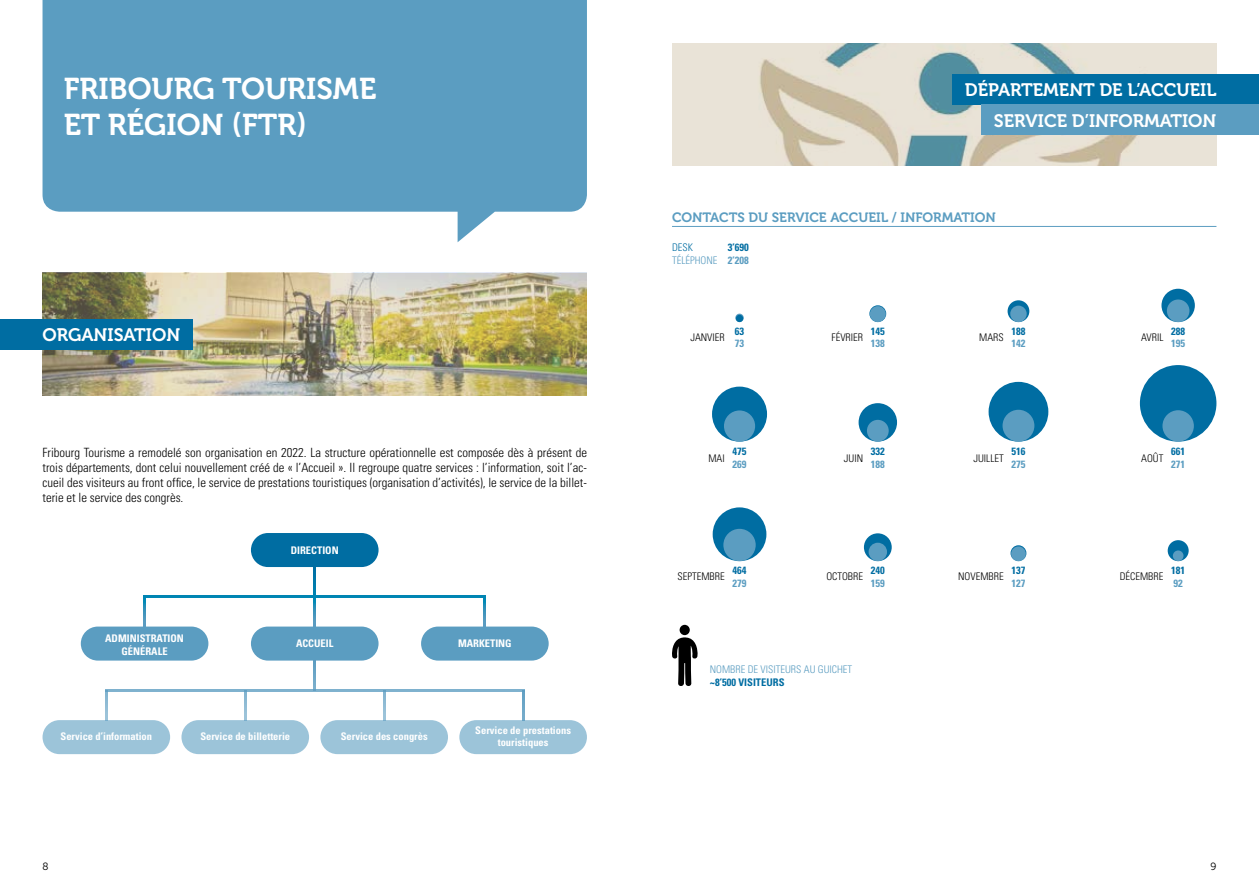
<style>
.page{position:relative;width:1259px;height:893px;background:#fff}
.page>*{position:absolute;margin:0;border:0;box-sizing:border-box;transform-origin:0 0}
.t1{font:30px/36px "Museo 700";color:#fff}
.t2{font:18px/30.5px "Museo 700";color:#fff;text-align:right}
.t3{font:13.5px "Museo 700";color:#5b9dc1}
.t4{font:300 condensed 12.75px/15.3px "Univers LT Std";color:#000;text-align:justify}
.t5{font:700 condensed 10.5px/12.6px "Univers LT Std";color:#fff;text-align:center}
.t6{font:300 condensed 10.5px "Univers LT Std";color:#000}
.t7{font:700 condensed 10.5px "Univers LT Std";color:#006da2}
.t8{font:300 condensed 10.5px/12.6px "Univers LT Std";color:#5b9dc1;text-align:right}
.t9{font:700 condensed 10.5px "Univers LT Std";color:#5b9dc1}
.t10{font:300 condensed 10.5px "Univers LT Std";color:#006da2}
.t11{font:10.5px "Museo 300";color:#000}
.s1{font-weight:700;color:#006da2}
.s2{font-weight:700}
</style>
<div class="page">
<hr style="left:672px;top:226px;width:544px;height:1px;background:#5b9dc1">
<div style="left:679px;top:625px;width:11px;height:10px;background:#000;border-radius:50%"></div>
<svg style="left:672px;top:637px;width:26px;height:49px"></svg>
<svg style="left:43px;top:0;width:544px;height:242px;background:#6ea8c8"></svg>
<img style="left:43px;top:273px;width:544px;height:122px">
<img style="left:672px;top:43px;width:544px;height:123px">
<div style="left:952px;top:74px;width:307px;height:31px;background:#006da2"></div>
<div style="left:981px;top:105px;width:278px;height:30px;background:#5b9dc1"></div>
<div style="left:0;top:319px;width:193px;height:30px;background:#006da2"></div>
<div style="left:251px;top:533px;width:127px;height:34px;background:#006da2;border-radius:17px"></div>
<div style="left:43px;top:720px;width:127px;height:34px;background:#9cc4d9;border-radius:17px"></div>
<div style="left:181px;top:720px;width:128px;height:34px;background:#9cc4d9;border-radius:17px"></div>
<div style="left:320px;top:720px;width:128px;height:34px;background:#9cc4d9;border-radius:17px"></div>
<div style="left:459px;top:720px;width:128px;height:34px;background:#9cc4d9;border-radius:17px"></div>
<div style="left:251px;top:627px;width:127px;height:34px;background:#5b9dc1;border-radius:17px"></div>
<div style="left:421px;top:627px;width:128px;height:34px;background:#5b9dc1;border-radius:17px"></div>
<div style="left:81px;top:627px;width:127px;height:34px;background:#5b9dc1;border-radius:17px"></div>
<svg style="left:314px;top:567px;width:2px;height:60px"></svg>
<hr style="left:144px;top:596px;width:342px;height:2px;background:#0085b3">
<svg style="left:484px;top:598px;width:2px;height:29px"></svg>
<svg style="left:144px;top:598px;width:2px;height:29px"></svg>
<svg style="left:314px;top:661px;width:2px;height:28px"></svg>
<hr style="left:105px;top:689px;width:419px;height:2px;background:#7eb1ce">
<svg style="left:105px;top:690px;width:2px;height:30px"></svg>
<svg style="left:244px;top:690px;width:2px;height:30px"></svg>
<svg style="left:383px;top:690px;width:2px;height:30px"></svg>
<svg style="left:522px;top:690px;width:2px;height:30px"></svg>
<div style="left:712px;top:387px;width:55px;height:55px;background:#006da2;border-radius:50%"></div>
<div style="left:724px;top:410px;width:31px;height:32px;background:#5b9dc1;border-radius:50%"></div>
<div style="left:858px;top:403px;width:39px;height:39px;background:#006da2;border-radius:50%"></div>
<div style="left:867px;top:420px;width:21px;height:22px;background:#5b9dc1;border-radius:50%"></div>
<div style="left:988px;top:382px;width:60px;height:60px;background:#006da2;border-radius:50%"></div>
<div style="left:1002px;top:410px;width:32px;height:32px;background:#5b9dc1;border-radius:50%"></div>
<div style="left:1140px;top:365px;width:76px;height:77px;background:#006da2;border-radius:50%"></div>
<div style="left:1162px;top:410px;width:31px;height:32px;background:#5b9dc1;border-radius:50%"></div>
<div style="left:1167px;top:540px;width:21px;height:21px;background:#006da2;border-radius:50%"></div>
<div style="left:1172px;top:550px;width:11px;height:11px;background:#5b9dc1;border-radius:50%"></div>
<svg style="left:1010px;top:545px;width:16px;height:16px"></svg>
<div style="left:1011px;top:546px;width:14px;height:15px;background:#5b9dc1;border-radius:50%"></div>
<div style="left:864px;top:533px;width:27px;height:28px;background:#006da2;border-radius:50%"></div>
<div style="left:868px;top:543px;width:19px;height:18px;background:#5b9dc1;border-radius:50%"></div>
<div style="left:712px;top:507px;width:54px;height:54px;background:#006da2;border-radius:50%"></div>
<div style="left:723px;top:529px;width:32px;height:32px;background:#5b9dc1;border-radius:50%"></div>
<svg style="left:735px;top:314px;width:9px;height:8px"></svg>
<div style="left:736px;top:315px;width:7px;height:7px;background:#006da2;border-radius:50%"></div>
<svg style="left:869px;top:305px;width:17px;height:17px"></svg>
<div style="left:870px;top:306px;width:16px;height:16px;background:#5b9dc1;border-radius:50%"></div>
<svg style="left:1007px;top:300px;width:22px;height:22px"></svg>
<div style="left:1010px;top:306px;width:16px;height:16px;background:#5b9dc1;border-radius:50%"></div>
<div style="left:1161px;top:289px;width:33px;height:33px;background:#006da2;border-radius:50%"></div>
<div style="left:1167px;top:299px;width:22px;height:23px;background:#5b9dc1;border-radius:50%"></div>
<h1 class="t1" style="left:64px;top:71px;width:314px">FRIBOURG TOURISME<br>ET RÉGION (FTR)</h1>
<h2 class="t2" style="left:965px;top:75px;width:253px">DÉPARTEMENT DE L’ACCUEIL<br>SERVICE D’INFORMATION</h2>
<p class="t3" style="left:672px;top:210px;width:325px">CONTACTS DU SERVICE ACCUEIL / INFORMATION</p>
<h2 class="t2" style="left:43px;top:320px;width:139px">ORGANISATION</h2>
<p class="t4" style="left:43px;top:444px;width:546px">Fribourg Tourisme a remodelé son organisation en 2022. La structure opérationnelle est composée dès à présent de trois départements, dont celui nouvellement créé de « l’Accueil ». Il regroupe quatre services : l’information, soit l’ac&shy;cueil des visiteurs au front office, le service de prestations touristiques (organisation d’activités), le service de la billet&shy;terie et le service des congrès.</p>
<p class="t5" style="left:105px;top:632px;width:80px">ADMINISTRATION<br>GÉNÉRALE</p>
<p class="t5" style="left:291px;top:544px;width:49px">DIRECTION</p>
<p class="t5" style="left:296px;top:637px;width:39px">ACCUEIL</p>
<p class="t5" style="left:458px;top:637px;width:55px">MARKETING</p>
<p class="t5" style="left:61px;top:730px;width:93px">Service d’information</p>
<p class="t5" style="left:200px;top:730px;width:91px">Service de billetterie</p>
<p class="t5" style="left:341px;top:730px;width:88px">Service des congrès</p>
<p class="t5" style="left:475px;top:724px;width:97px">Service de prestations touristiques</p>
<p class="t10" style="left:672px;top:241px;width:22px">DESK</p>
<p class="t8" style="left:672px;top:241px;width:78px"><span class="s1">3’690<br></span>TÉLÉPHONE <span class="s2">2’208</span></p>
<p class="t6" style="left:690px;top:331px;width:36px">JANVIER</p>
<p class="t7" style="left:735px;top:324px;width:11px">63</p>
<p class="t9" style="left:735px;top:337px;width:11px">73</p>
<p class="t6" style="left:831px;top:331px;width:33px">FÉVRIER</p>
<p class="t7" style="left:871px;top:324px;width:15px">145</p>
<p class="t9" style="left:871px;top:337px;width:15px">138</p>
<p class="t6" style="left:979px;top:331px;width:26px">MARS</p>
<p class="t7" style="left:1011px;top:324px;width:15px">188</p>
<p class="t9" style="left:1011px;top:337px;width:15px">142</p>
<p class="t6" style="left:708px;top:451px;width:18px">MAI</p>
<p class="t7" style="left:732px;top:445px;width:15px">475</p>
<p class="t9" style="left:732px;top:458px;width:15px">269</p>
<p class="t6" style="left:844px;top:451px;width:21px">JUIN</p>
<p class="t7" style="left:871px;top:445px;width:15px">332</p>
<p class="t9" style="left:871px;top:458px;width:15px">188</p>
<p class="t6" style="left:973px;top:451px;width:32px">JUILLET</p>
<p class="t7" style="left:1011px;top:445px;width:15px">516</p>
<p class="t9" style="left:1011px;top:458px;width:15px">275</p>
<p class="t6" style="left:677px;top:570px;width:49px">SEPTEMBRE</p>
<p class="t7" style="left:732px;top:564px;width:15px">464</p>
<p class="t9" style="left:732px;top:576px;width:15px">279</p>
<p class="t6" style="left:826px;top:570px;width:38px">OCTOBRE</p>
<p class="t7" style="left:871px;top:564px;width:15px">240</p>
<p class="t9" style="left:871px;top:576px;width:15px">159</p>
<p class="t6" style="left:958px;top:570px;width:47px">NOVEMBRE</p>
<p class="t7" style="left:1011px;top:564px;width:15px">137</p>
<p class="t9" style="left:1011px;top:576px;width:15px">127</p>
<p class="t8" style="left:710px;top:663px;width:144px">NOMBRE DE VISITEURS AU GUICHET</p>
<p class="t7" style="left:710px;top:676px;width:76px">~8’500 VISITEURS</p>
<p class="t6" style="left:1141px;top:331px;width:24px">AVRIL</p>
<p class="t7" style="left:1171px;top:324px;width:15px">288</p>
<p class="t9" style="left:1171px;top:337px;width:15px">195</p>
<p class="t6" style="left:1141px;top:451px;width:24px">AOÛT</p>
<p class="t7" style="left:1171px;top:445px;width:15px">661</p>
<p class="t9" style="left:1171px;top:458px;width:15px">271</p>
<p class="t6" style="left:1119px;top:570px;width:45px">DÉCEMBRE</p>
<p class="t7" style="left:1171px;top:564px;width:15px">181</p>
<p class="t9" style="left:1173px;top:576px;width:11px">92</p>
<p class="t11" style="left:43px;top:861px;width:7px">8</p>
<p class="t11" style="left:1210px;top:861px;width:7px">9</p>
</div>
